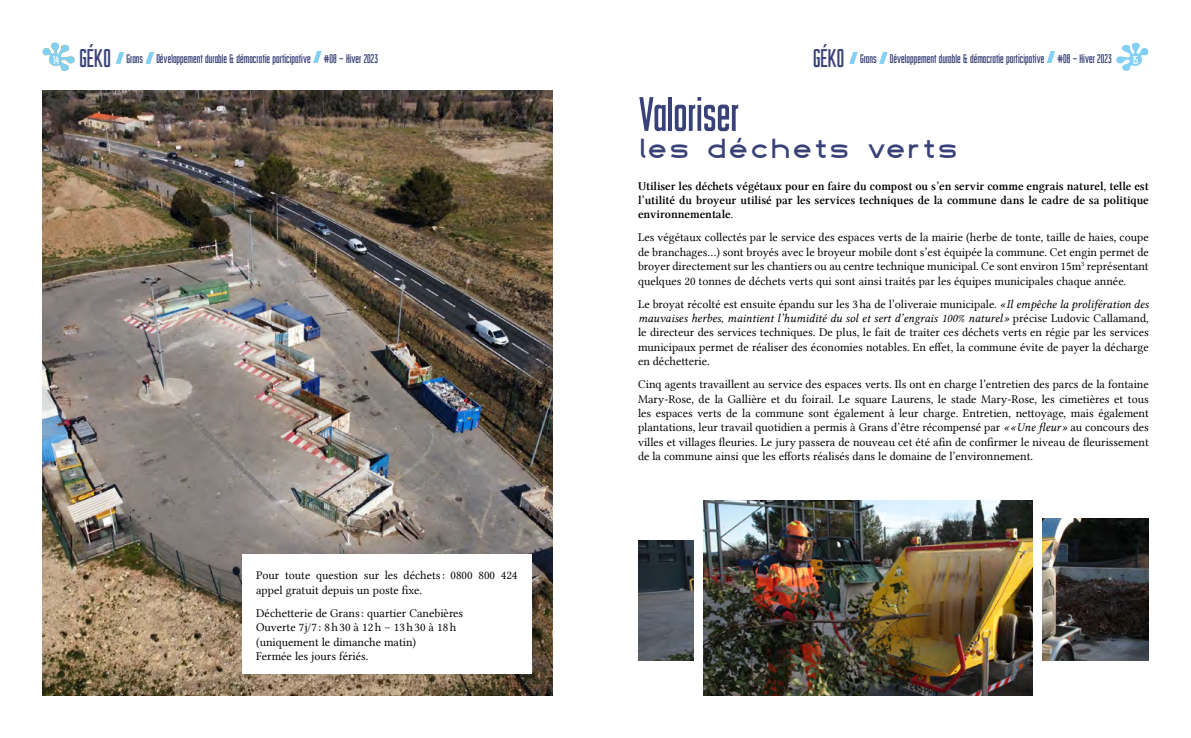
<style>
.page{position:relative;width:1191px;height:738px;background:#fff}
.page>*{position:absolute;margin:0;border:0;box-sizing:border-box;transform-origin:0 0}
.t1{font:50px "Sturkopf";color:#394278}
.t2{font:30px "DIN1451 fette Breitschrift 1936";color:#394278}
.t3{font:13px "Sturkopf";color:#394278}
.t4{font:12px/14.4px "Lin Libertine";color:#000;text-align:justify}
.t5{font:12px/14.4px "Lin Libertine Z";color:#000;text-align:justify}
.t6{font:12px "Lin Libertine I";color:#000}
.t7{font:12px "Sturkopf";color:#fff}
.s1{font-size:26.7px}
.s2{font-family:"Lin Libertine I"}
.s3{font-family:"Lin Libertine"}
</style>
<div class="page">
<svg style="left:42px;top:63px;width:511px;height:633px"></svg>
<svg style="left:42px;top:42px;width:34px;height:30px"></svg>
<svg style="left:116px;top:52px;width:8px;height:12px"></svg>
<svg style="left:145px;top:52px;width:9px;height:12px"></svg>
<svg style="left:313px;top:51px;width:9px;height:12px"></svg>
<svg style="left:849px;top:52px;width:8px;height:12px"></svg>
<svg style="left:879px;top:52px;width:8px;height:12px"></svg>
<svg style="left:1046px;top:51px;width:9px;height:12px"></svg>
<img style="left:43px;top:91px;width:510px;height:603px">
<div style="left:242px;top:554px;width:289px;height:119px;background:#fff"></div>
<img style="left:638px;top:500px;width:510px;height:194px">
<div style="left:694px;top:491px;width:9px;height:203px;background:#fff"></div>
<div style="left:1033px;top:491px;width:8px;height:203px;background:#fff"></div>
<div style="left:1037px;top:489px;width:111px;height:28px;background:#fff"></div>
<div style="left:1037px;top:660px;width:111px;height:34px;background:#fff"></div>
<div style="left:638px;top:491px;width:60px;height:48px;background:#fff"></div>
<div style="left:638px;top:660px;width:61px;height:34px;background:#fff"></div>
<p class="t7" style="left:53px;top:53px;width:7px">14</p>
<p class="t3" style="left:79px;top:51px;width:300px"><span class="s1">GÉKO</span> Grans Développement durable &amp; démocratie participative #08 – Hiver 2023</p>
<p class="t3" style="left:813px;top:51px;width:300px"><span class="s1">GÉKO</span> Grans Développement durable &amp; démocratie participative #08 – Hiver 2023</p>
<p class="t7" style="left:1132px;top:53px;width:7px">15</p>
<p class="t4" style="left:256px;top:567px;width:263px">Pour toute question sur les déchets : 0800 800 424 appel gratuit depuis un poste fixe.</p>
<p class="t4" style="left:256px;top:605px;width:209px;text-align:left">Déchetterie de Grans : quartier Canebières Ouverte 7j/7 : 8 h 30 à 12 h – 13 h 30 à 18 h (uniquement le dimanche matin)<br>Fermée les jours fériés.</p>
<h1 class="t1" style="left:638px;top:86px;width:102px">Valoriser</h1>
<h2 class="t2" style="left:638px;top:130px;width:322px">les déchets verts</h2>
<p class="t5" style="left:638px;top:179px;width:512px">Utiliser les déchets végétaux pour en faire du compost ou s’en servir comme engrais naturel, telle est l’utilité du broyeur utilisé par les services techniques de la commune dans le cadre de sa politique environnementale.</p>
<p class="t4" style="left:638px;top:230px;width:512px">Les végétaux collectés par le service des espaces verts de la mairie (herbe de tonte, taille de haies, coupe de branchages…) sont broyés avec le broyeur mobile dont s’est équipée la commune. Cet engin permet de broyer directement sur les chantiers ou au centre technique municipal. Ce sont environ 15m<sup>3</sup> représentant quelques 20 tonnes de déchets verts qui sont ainsi traités par les équipes municipales chaque année.</p>
<p class="t4" style="left:638px;top:296px;width:512px">Le broyat récolté est ensuite épandu sur les 3 ha de l’oliveraie municipale. <span class="s2">« Il empêche la prolifération des</span></p>
<p class="t6" style="left:638px;top:311px;width:512px">mauvaises herbes, maintient l’humidité du sol et sert d’engrais 100% naturel » <span class="s3">précise Ludovic Callamand,</span></p>
<p class="t4" style="left:638px;top:325px;width:512px">le directeur des services techniques. De plus, le fait de traiter ces déchets verts en régie par les services municipaux permet de réaliser des économies notables. En effet, la commune évite de payer la décharge en déchetterie.</p>
<p class="t4" style="left:638px;top:377px;width:512px">Cinq agents travaillent au service des espaces verts. Ils ont en charge l’entretien des parcs de la fontaine Mary-Rose, de la Gallière et du foirail. Le square Laurens, le stade Mary-Rose, les cimetières et tous les espaces verts de la commune sont également à leur charge. Entretien, nettoyage, mais également plantations, leur travail quotidien a permis à Grans d’être récompensé par <span class="s2">« « Une fleur »</span> au concours des villes et villages fleuries. Le jury passera de nouveau cet été afin de confirmer le niveau de fleurissement de la commune ainsi que les efforts réalisés dans le domaine de l’environnement.</p>
</div>
